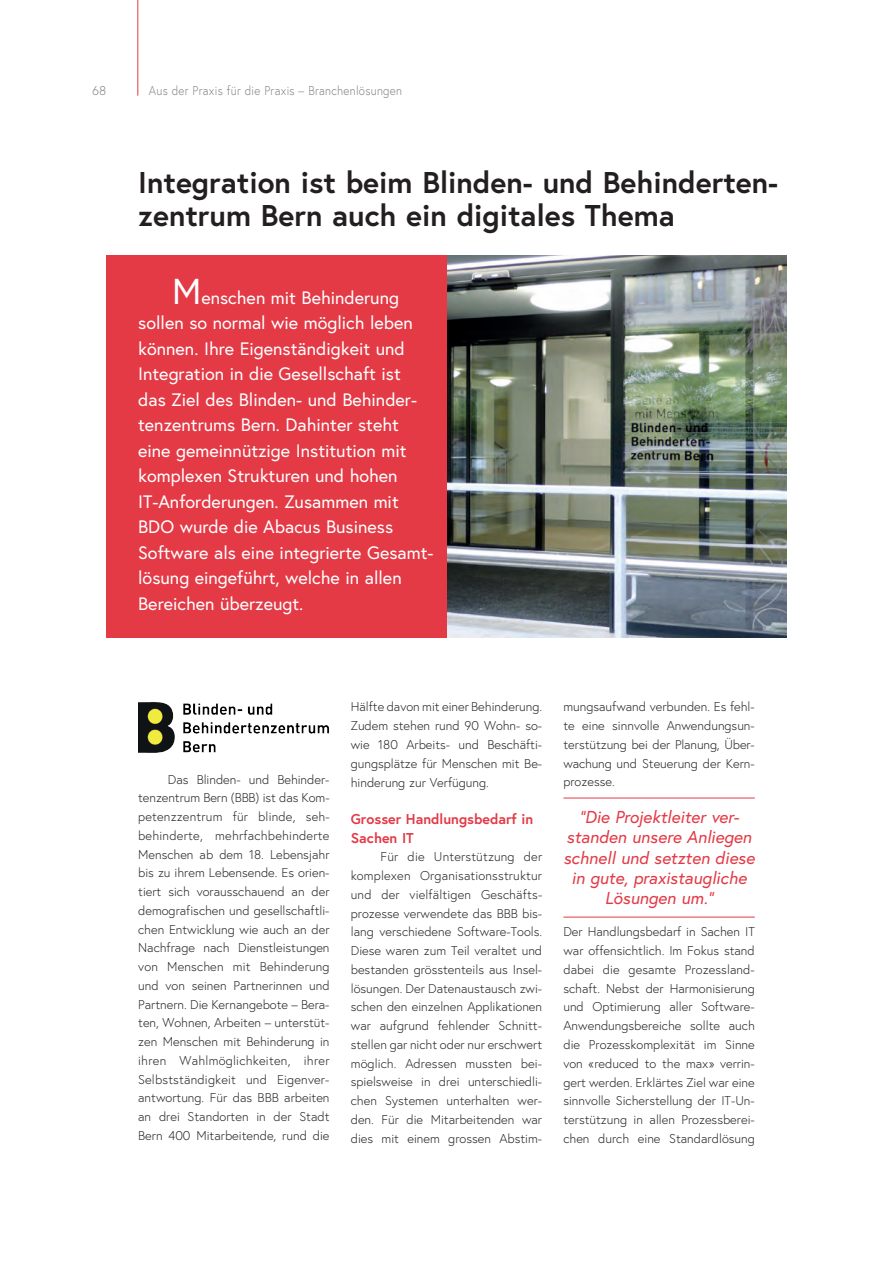
<style>
.page{position:relative;width:893px;height:1263px;background:#fff}
.page>*{position:absolute;margin:0;border:0;box-sizing:border-box;transform-origin:0 0}
.t1{font:700 30px/33px "Europa";color:#231f20}
.t2{font:18px/25.5px "Europa";color:#fff}
.t3{font:italic 17.25px/20.2px "Europa";color:#e33a46;text-align:center}
.t4{font:700 14.25px/18.8px "Europa";color:#e33a46}
.t5{font:300 12.75px/18.8px "Europa";color:#231f20}
.t6{font:300 12.75px "Europa";letter-spacing:.025em;color:#808285;scale:.9 1}
.t7{font:300 12.75px "Europa";letter-spacing:.025em;color:#808285}
.s1{font-size:36px}
</style>
<div class="page">
<img style="left:446px;top:255px;width:341px;height:383px">
<div style="left:106px;top:255px;width:340px;height:383px;background:#e33a46"></div>
<hr style="left:137px;top:0;width:1px;height:96px;background:#e33a46">
<hr style="left:563px;top:798px;width:192px;height:1px;background:#e33a46">
<hr style="left:563px;top:917px;width:192px;height:1px;background:#e33a46">
<img style="left:138px;top:702px;width:191px;height:51px">
<p class="t7" style="left:92px;top:83px;width:16px">68</p>
<p class="t6" style="left:149px;top:83px;width:283px">Aus der Praxis für die Praxis – Branchenlösungen</p>
<h1 class="t1" style="left:138px;top:166px;width:640px">Integration ist beim Blinden- und Behinderten&shy;zentrum Bern auch ein digitales Thema</h1>
<p class="t2" style="left:138px;top:285px;width:296px;text-indent:34px"><span class="s1">M</span>enschen mit Behinderung sollen so normal wie möglich leben können. Ihre Eigenständigkeit und Integration in die Gesellschaft ist das Ziel des Blinden- und Behinder&shy;tenzentrums Bern. Dahinter steht eine gemeinnützige Institution mit komplexen Strukturen und hohen IT-Anforderungen. Zusammen mit BDO wurde die Abacus Business Software als eine integrierte Gesamt&shy;lösung eingeführt, welche in allen Bereichen überzeugt.</p>
<p class="t5" style="left:138px;top:770px;width:193px;text-align:justify;text-indent:30px">Das Blinden- und Behinder&shy;tenzentrum Bern (BBB) ist das Kom&shy;petenzzentrum für blinde, seh&shy;behinderte, mehrfachbehinderte Menschen ab dem 18. Lebensjahr bis zu ihrem Lebensende. Es orien&shy;tiert sich vorausschauend an der demografischen und gesellschaftli&shy;chen Entwicklung wie auch an der Nachfrage nach Dienstleistungen von Menschen mit Behinderung und von seinen Partnerinnen und Partnern. Die Kernangebote – Bera&shy;ten, Wohnen, Arbeiten – unterstüt&shy;zen Menschen mit Behinderung in ihren Wahlmöglichkeiten, ihrer Selbstständigkeit und Eigenver&shy;antwortung. Für das BBB arbeiten an drei Standorten in der Stadt Bern 400 Mitarbeitende, rund die</p>
<p class="t5" style="left:351px;top:698px;width:193px">Hälfte davon mit einer Behinderung.<br>Zudem stehen rund 90 Wohn- so-- wie 180 Arbeits- und Beschäfti&shy;gungsplätze für Menschen mit Be-- hinderung zur Verfügung.</p>
<p class="t4" style="left:351px;top:809px;width:184px">Grosser Handlungsbedarf in<br>Sachen IT</p>
<p class="t5" style="left:351px;top:847px;width:193px;text-indent:30px">Für die Unterstützung der komplexen Organisationsstruktur und der vielfältigen Geschäfts&shy;prozesse verwendete das BBB bis&shy;lang verschiedene Software-Tools.<br>Diese waren zum Teil veraltet und bestanden grösstenteils aus Insel-- lösungen. Der Datenaustausch zwi&shy;schen den einzelnen Applikationen war aufgrund fehlender Schnitt-- stellen gar nicht oder nur erschwert möglich. Adressen mussten bei&shy;spielsweise in drei unterschiedli&shy;chen Systemen unterhalten wer&shy;den. Für die Mitarbeitenden war dies mit einem grossen Abstim-</p>
<p class="t5" style="left:563px;top:698px;width:193px">mungsaufwand verbunden. Es fehl&shy;te eine sinnvolle Anwendungsun-- terstützung bei der Planung, Über---- wachung und Steuerung der Kern-- prozesse.</p>
<h3 class="t3" style="left:563px;top:807px;width:193px">"Die Projektleiter ver&shy;standen unsere Anliegen schnell und setzten diese in gute, praxistaugliche<br>Lösungen um."</h3>
<p class="t5" style="left:563px;top:923px;width:193px">Der Handlungsbedarf in Sachen IT war offensichtlich. Im Fokus stand dabei die gesamte Prozessland&shy;schaft. Nebst der Harmonisierung und Optimierung aller Software-Anwendungsbereiche sollte auch die Prozesskomplexität im Sinne von «reduced to the max» verrin&shy;gert werden. Erklärtes Ziel war eine sinnvolle Sicherstellung der IT-Un-- terstützung in allen Prozessberei&shy;chen durch eine Standardlösung</p>
</div>
